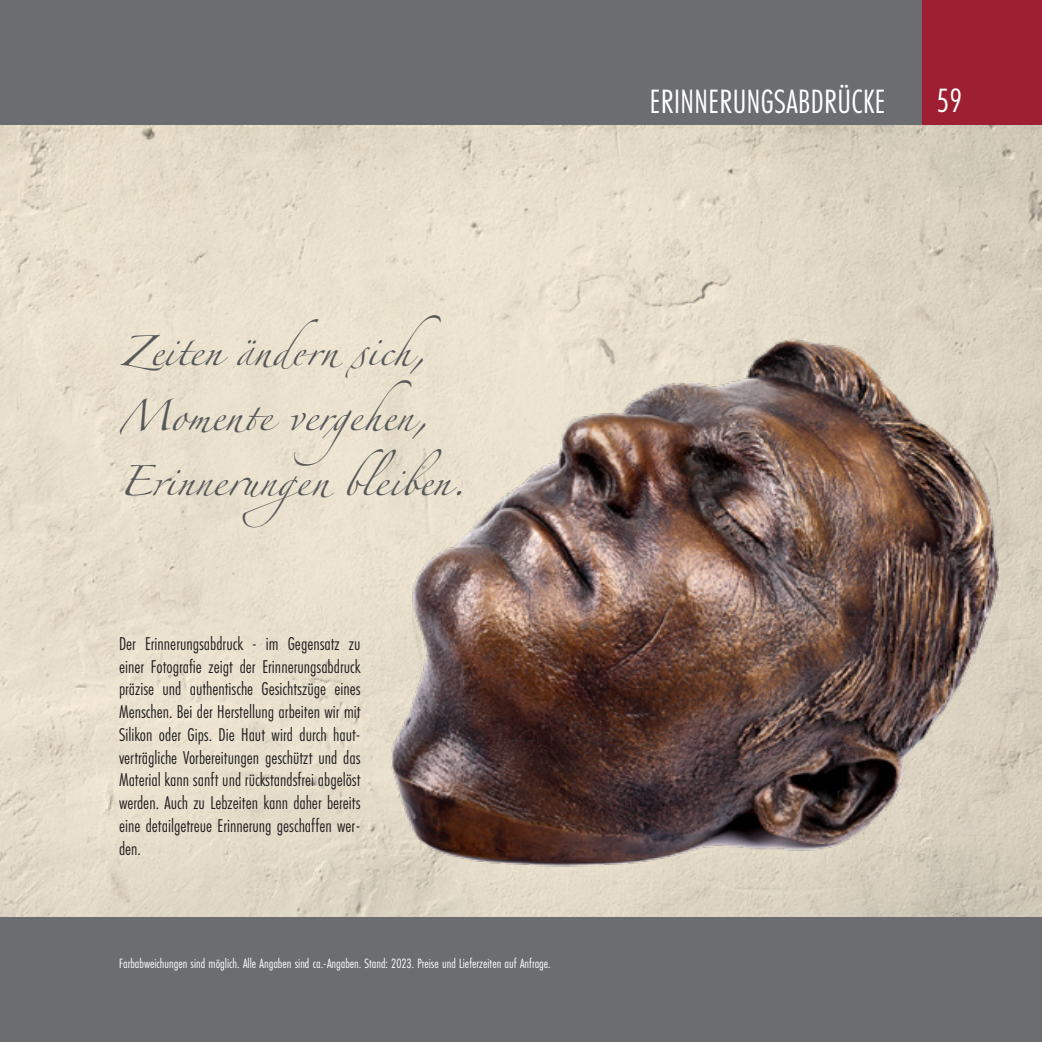
<style>
.page{position:relative;width:1042px;height:1042px;background:#fff}
.page>*{position:absolute;margin:0;border:0;box-sizing:border-box;transform-origin:0 0}
.t1{font:35px "Futura PT Cond";letter-spacing:.01em;color:#fff}
.preise{font:27.12px "Zapfino Extra LTX Pro";color:#57585a}
.t2{font:19.25px/22.8px "Futura PT Cond";color:#231f20;text-align:justify}
.t3{font:14px "Futura PT Cond";color:#fff}
</style>
<div class="page">
<img style="left:0;top:124px;width:1042px;height:794px">
<div style="left:0;top:0;width:923px;height:124px;background:#6c6d70"></div>
<img style="left:365px;top:269px;width:661px;height:649px">
<div style="left:923px;top:0;width:119px;height:124px;background:#9f1f32"></div>
<div style="left:0;top:918px;width:1042px;height:124px;background:#6c6d70"></div>
<p class="preise" style="left:119px;top:340px;width:323px">Zeiten ändern sich,</p>
<p class="preise" style="left:119px;top:405px;width:310px">Momente vergehen,</p>
<p class="preise" style="left:119px;top:469px;width:349px">Erinnerungen bleiben.</p>
<p class="t2" style="left:119px;top:632px;width:243px">Der Erinnerungsabdruck - im Gegensatz zu einer Fotografie zeigt der Erinnerungsabdruck präzise und authentische Gesichtszüge eines Menschen. Bei der Herstellung arbeiten wir mit Silikon oder Gips. Die Haut wird durch haut&shy;verträgliche Vorbereitungen geschützt und das Material kann sanft und rückstandsfrei abgelöst werden. Auch zu Lebzeiten kann daher bereits eine detailgetreue Erinnerung geschaffen wer&shy;den.</p>
<p class="t3" style="left:119px;top:955px;width:433px">Farbabweichungen sind möglich. Alle Angaben sind ca.-Angaben. Stand: 2023. Preise und Lieferzeiten auf Anfrage.</p>
<p class="t1" style="left:650px;top:81px;width:237px">ERINNERUNGSABDRÜCKE</p>
<p class="t1" style="left:936px;top:80px;width:27px">59</p>
</div>
